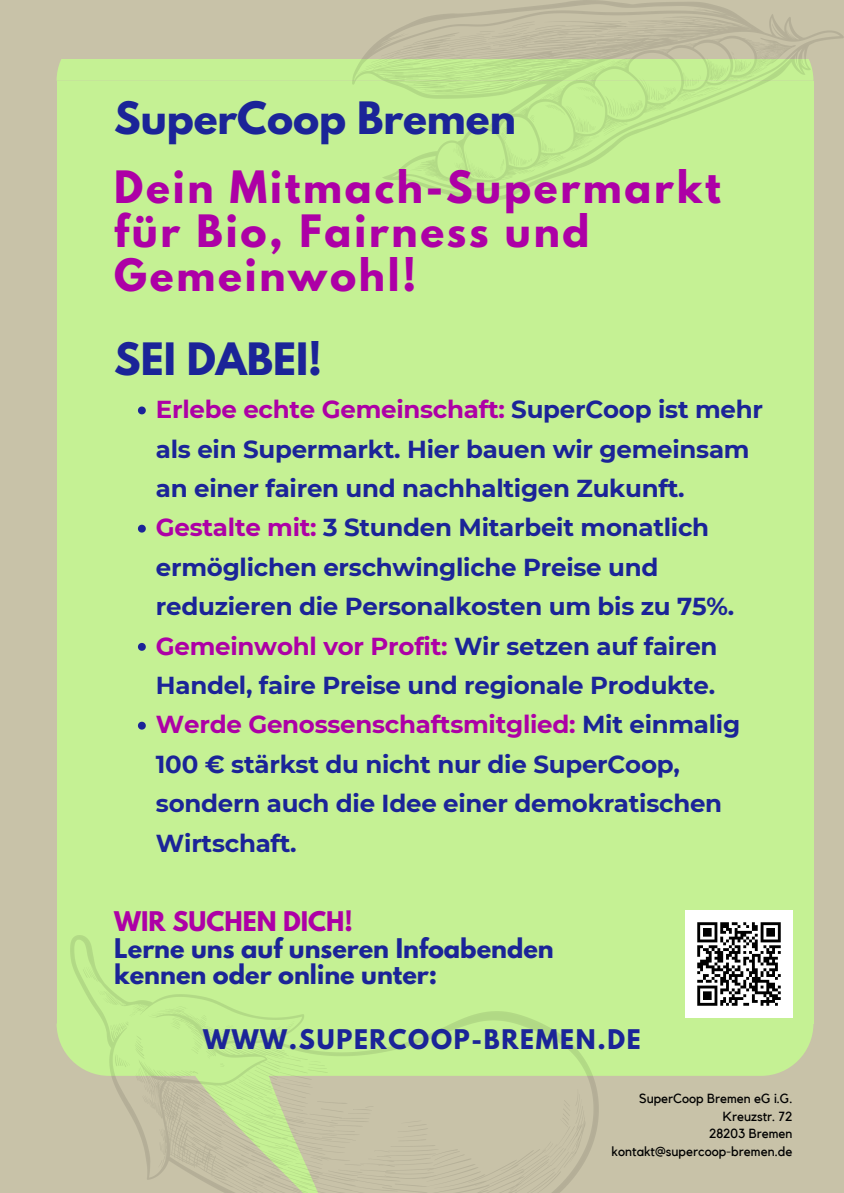
<style>
.page{position:relative;width:844px;height:1193px;background:#fff}
.page>*{position:absolute;margin:0;border:0;box-sizing:border-box;transform-origin:0 0}
.t1{font:700 39.5px/43.9px "League Spartan";letter-spacing:.07em;color:#ad00a6}
.t2{font:700 39.5px "League Spartan";color:#1b2498}
.t3{font:700 24.5px/39.4px "Montserrat";letter-spacing:-.01em;color:#1b2498}
.t4{font:700 24px/26.6px "League Spartan";color:#1b2498}
.t5{font:700 24px "League Spartan";letter-spacing:.07em;color:#1b2498}
.t6{font:700 24px "League Spartan";color:#ad00a6}
.t7{font:13.2px "Kollektif";color:#000}
.s1{color:#ad00a6}
</style>
<div class="page">
<div style="left:0;top:0;width:843px;height:1192px;background:#c8c2a8"></div>
<div style="left:57px;top:60px;width:296px;height:21px;background:#c5f194"></div>
<svg style="left:57px;top:1023px;width:756px;height:95px;fill:#c5f194"></svg>
<div style="left:57px;top:81px;width:756px;height:942px;background:#c5f194"></div>
<img style="left:685px;top:910px;width:107px;height:106px">
<img style="left:70px;top:935px;width:528px;height:257px">
<img style="left:353px;top:0;width:490px;height:200px">
<svg style="left:138px;top:406px;width:8px;height:8px"></svg>
<svg style="left:138px;top:524px;width:8px;height:8px"></svg>
<svg style="left:138px;top:643px;width:8px;height:7px"></svg>
<svg style="left:138px;top:721px;width:8px;height:8px"></svg>
<p class="t2" style="left:114px;top:99px;width:403px">SuperCoop Bremen</p>
<p class="t1" style="left:114px;top:170px;width:607px">Dein Mitmach-Supermarkt für Bio, Fairness und<br>Gemeinwohl!</p>
<p class="t2" style="left:114px;top:340px;width:209px">SEI DABEI!</p>
<p class="t3" style="left:156px;top:389px;width:608px"><span class="s1">Erlebe echte Gemeinschaft:</span> SuperCoop ist mehr als ein Supermarkt. Hier bauen wir gemeinsam an einer fairen und nachhaltigen Zukunft.</p>
<p class="t3" style="left:156px;top:507px;width:579px"><span class="s1">Gestalte mit:</span> 3 Stunden Mitarbeit monatlich ermöglichen erschwingliche Preise und reduzieren die Personalkosten um bis zu 75%.</p>
<p class="t3" style="left:156px;top:626px;width:563px"><span class="s1">Gemeinwohl vor Profit:</span> Wir setzen auf fairen<br>Handel, faire Preise und regionale Produkte.</p>
<p class="t3" style="left:156px;top:704px;width:585px"><span class="s1">Werde Genossenschaftsmitglied:</span> Mit einmalig 100 € stärkst du nicht nur die SuperCoop, sondern auch die Idee einer demokratischen Wirtschaft.</p>
<p class="t6" style="left:114px;top:909px;width:240px">WIR SUCHEN DICH!</p>
<p class="t4" style="left:114px;top:937px;width:441px">Lerne uns auf unseren Infoabenden kennen oder online unter:</p>
<p class="t5" style="left:203px;top:1026px;width:439px">WWW.SUPERCOOP-BREMEN.DE</p>
<p class="t7" style="left:639px;top:1092px;width:155px">SuperCoop Bremen eG i.G.</p>
<p class="t7" style="left:722px;top:1109px;width:71px">Kreuzstr. 72</p>
<p class="t7" style="left:709px;top:1127px;width:85px">28203 Bremen</p>
<p class="t7" style="left:611px;top:1145px;width:182px">kontakt@supercoop-bremen.de</p>
</div>
